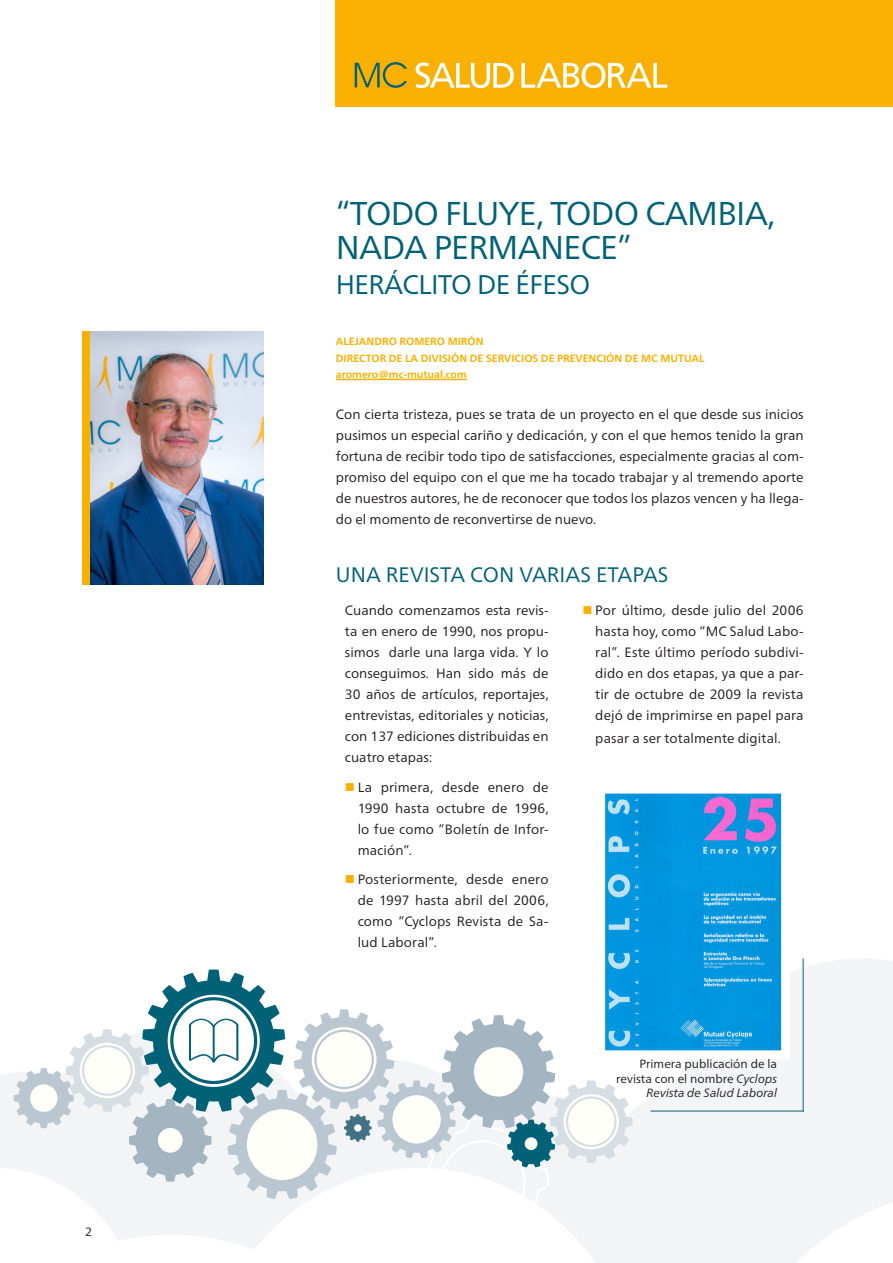
<style>
.page{position:relative;width:893px;height:1263px;background:#fff}
.page>*{position:absolute;margin:0;border:0;box-sizing:border-box;transform-origin:0 0}
._1_TITULO_ARTICULOS{font:33px/34.5px "Frutiger Neue LT Pro";letter-spacing:-.025em;color:#016176}
._1_TITULO_ARTICULOS-2{font:27px "Frutiger Neue LT Pro";letter-spacing:-.025em;color:#016176}
.TÍTULOS_dentro_artíc{font:21px "Frutiger Neue LT Pro";color:#016176}
.t1{font:13.5px/21px "Frutiger Neue LT Pro";letter-spacing:.005em;color:#231f20;text-align:justify}
.texto_artículos{font:12px/14.4px "Frutiger Neue LT Pro";color:#231f20;text-align:right}
._2__CORREO{font:700 10.5px "Frutiger Neue LT Pro";color:#f9b000}
.s1{font-style:italic}
</style>
<div class="page">
<div style="left:336px;top:0;width:557px;height:106px;background:#f9b000"></div>
<svg style="left:0;top:958px;width:893px;height:305px;fill:#f2f4f6"></svg>
<svg style="left:14px;top:969px;width:619px;height:230px"></svg>
<hr style="left:336px;top:379px;width:131px;height:1px;background:#f9b000">
<img style="left:606px;top:794px;width:174px;height:255px">
<div style="left:596px;top:784px;width:194px;height:275px;border:9px solid #fff"></div>
<hr style="left:651px;top:1110px;width:153px;height:1px;background:#016176">
<hr style="left:803px;top:958px;width:1px;height:153px;background:#016176">
<img style="left:89px;top:331px;width:174px;height:254px">
<svg style="left:892px;top:1007px;width:1px;height:45px"></svg>
<div style="left:82px;top:331px;width:7px;height:254px;background:#f9b000"></div>
<svg style="left:355px;top:62px;width:52px;height:26px"></svg>
<svg style="left:416px;top:62px;width:98px;height:26px"></svg>
<svg style="left:521px;top:62px;width:146px;height:26px"></svg>
<p class="texto_artículos" style="left:85px;top:1224px;width:8px">2</p>
<p class="_1_TITULO_ARTICULOS" style="left:336px;top:196px;width:441px">“TODO FLUYE, TODO CAMBIA,<br>NADA PERMANECE”</p>
<p class="_1_TITULO_ARTICULOS-2" style="left:336px;top:268px;width:256px">HERÁCLITO DE ÉFESO</p>
<p class="_2__CORREO" style="left:336px;top:335px;width:149px">ALEJANDRO ROMERO MIRÓN</p>
<p class="_2__CORREO" style="left:336px;top:352px;width:370px">DIRECTOR DE LA DIVISIÓN DE SERVICIOS DE PREVENCIÓN DE MC MUTUAL</p>
<p class="_2__CORREO" style="left:336px;top:368px;width:132px">aromero@mc-mutual.com</p>
<p class="t1" style="left:336px;top:404px;width:469px">Con cierta tristeza, pues se trata de un proyecto en el que desde sus inicios pusimos un especial cariño y dedicación, y con el que hemos tenido la gran fortuna de recibir todo tipo de satisfacciones, especialmente gracias al com&shy;promiso del equipo con el que me ha tocado trabajar y al tremendo aporte de nuestros autores, he de reconocer que todos los plazos vencen y ha llega&shy;do el momento de reconvertirse de nuevo.</p>
<p class="TÍTULOS_dentro_artíc" style="left:336px;top:562px;width:334px">UNA REVISTA CON VARIAS ETAPAS</p>
<p class="t1" style="left:345px;top:600px;width:205px">Cuando comenzamos esta revis&shy;ta en enero de 1990, nos propu&shy;simos darle una larga vida. Y lo conseguimos. Han sido más de 30 años de artículos, reportajes, entrevistas, editoriales y noticias, con 137 ediciones distribuidas en cuatro etapas:</p>
<p class="t1" style="left:358px;top:776px;width:192px">La primera, desde enero de 1990 hasta octubre de 1996, lo fue como “Boletín de Infor&shy;mación”.</p>
<p class="t1" style="left:358px;top:869px;width:192px">Posteriormente, desde enero de 1997 hasta abril del 2006, como “Cyclops Revista de Sa&shy;lud Laboral”.</p>
<p class="t1" style="left:595px;top:600px;width:210px">Por último, desde julio del 2006 hasta hoy, como “MC Salud Labo&shy;ral”. Este último período subdivi&shy;dido en dos etapas, ya que a par&shy;tir de octubre de 2009 la revista dejó de imprimirse en papel para</p>
<p class="t1" style="left:595px;top:727px;width:187px">pasar a ser totalmente digital.</p>
<p class="texto_artículos" style="left:616px;top:1057px;width:162px">Primera publicación de la revista con el nombre <span class="s1">Cyclops<br>Revista de Salud Laboral</span></p>
</div>
